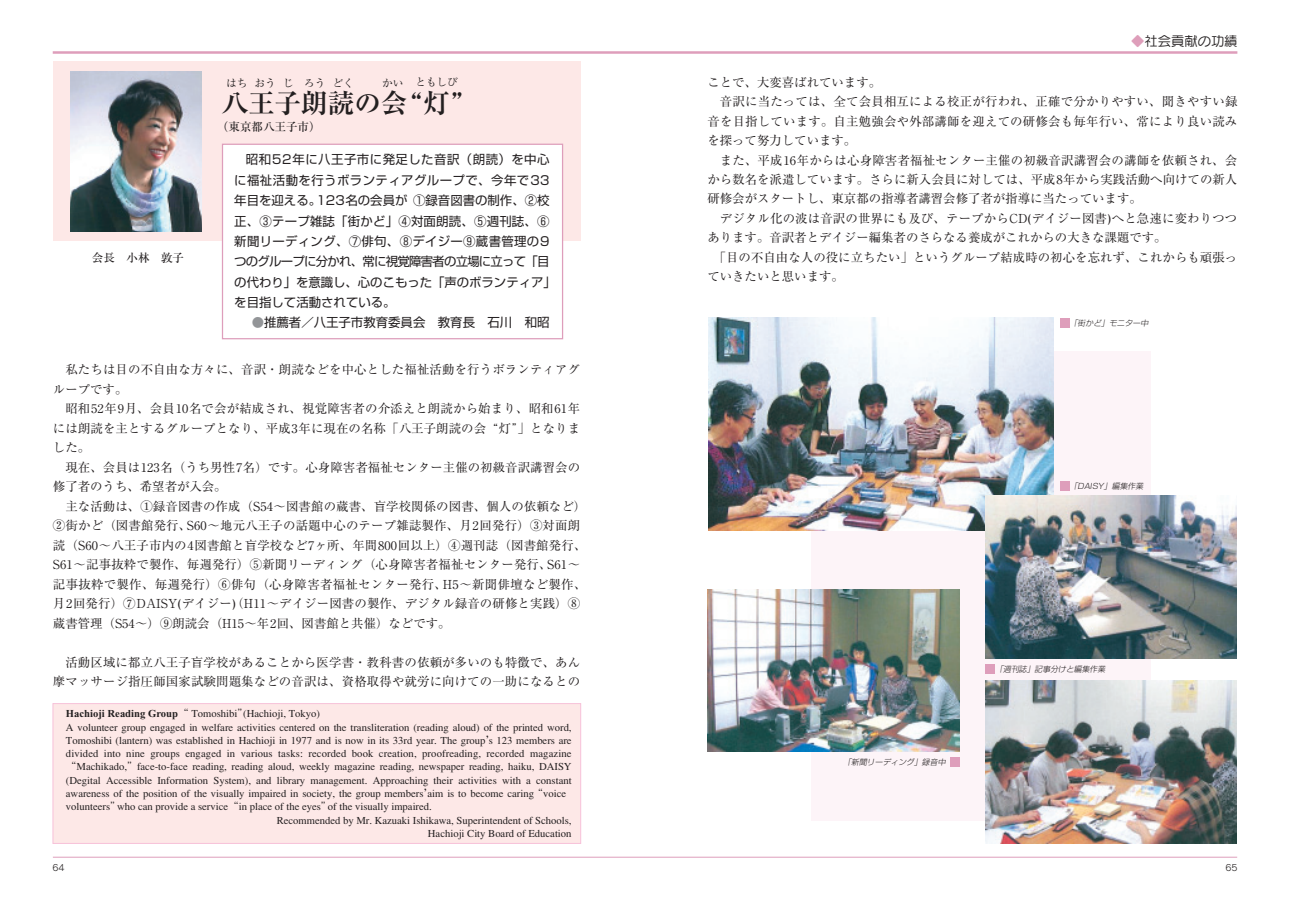
<style>
.page{position:relative;width:1297px;height:910px;background:#fff}
.page>*{position:absolute;margin:0;border:0;box-sizing:border-box;transform-origin:0 0}
.t1{font:700 26.62px "Ryumin";color:#231f20}
.t2{font:13.25px "Seurat CID M";color:#231f20}
.t3{font:12.38px/19.5px "Ryumin";letter-spacing:.01em;color:#231f20}
.t4{font:12.38px/20.4px "Shin Go";color:#231f20}
.t5{font:500 11.5px "Ryumin";color:#231f20}
.t6{font:300 10.62px "Ryumin";color:#231f20}
.t7{font:10.62px "Ryumin";color:#231f20}
.t8{font:8.88px "Rodin CID M";color:#231f20}
.t9{font:italic 300 7.75px "Shin Go";color:#231f20}
.s1{color:#939598}
.s2{font-family:"Times New Roman";font-weight:700}
.s3{color:#de9eba}
</style>
<div class="page">
<div style="left:53px;top:61px;width:527px;height:180px;background:#fde8e7"></div>
<div style="left:53px;top:703px;width:527px;height:141px;background:#fde8e7;border:1px solid #f7c1d9"></div>
<div style="left:811px;top:352px;width:339px;height:469px;background:#fdf4f8"></div>
<div style="left:222px;top:144px;width:341px;height:195px;background:#fff;border:1px solid #de9ebb"></div>
<img style="left:708px;top:318px;width:345px;height:212px">
<img style="left:985px;top:681px;width:251px;height:162px">
<img style="left:985px;top:496px;width:251px;height:162px">
<img style="left:707px;top:589px;width:252px;height:163px">
<img style="left:71px;top:72px;width:130px;height:159px">
<hr style="left:53px;top:51px;width:1183px;height:3px;background:#de9ebb">
<hr style="left:53px;top:857px;width:1183px;height:1px;background:#de9ebb">
<div style="left:949px;top:757px;width:10px;height:10px;background:#de9ebb"></div>
<div style="left:984px;top:665px;width:10px;height:9px;background:#de9ebb"></div>
<div style="left:1060px;top:318px;width:9px;height:10px;background:#de9ebb"></div>
<div style="left:1060px;top:481px;width:9px;height:10px;background:#de9ebb"></div>
<p class="t7" style="left:226px;top:79px;width:129px">はち おう じ ろう どく</p>
<p class="t7" style="left:382px;top:79px;width:23px">かい</p>
<p class="t5" style="left:217px;top:123px;width:105px">（東京都八王子市）</p>
<p class="t7" style="left:415px;top:79px;width:44px">ともしび</p>
<h1 class="t1" style="left:221px;top:94px;width:257px">八王子朗読の会“灯”</h1>
<p class="t4" style="left:234px;top:151px;width:323px;text-indent:12px">昭和52年に八王子市に発足した音訳（朗読）を中心に福祉活動を行うボランティアグループで、今年で33年目を迎える。123名の会員が ①録音図書の制作、②校正、③テープ雑誌「街かど」④対面朗読、⑤週刊誌、⑥新聞リーディング、⑦俳句、⑧デイジー⑨蔵書管理の9つのグループに分かれ、常に視覚障害者の立場に立って「目の代わり」を意識し、心のこもった「声のボランティア」を目指して活動されている。</p>
<p class="t4" style="left:252px;top:314px;width:299px"><span class="s1">●</span>推薦者／八王子市教育委員会　教育長　石川　和昭</p>
<p class="t3" style="left:53px;top:362px;width:528px;text-indent:12px">私たちは目の不自由な方々に、音訳・朗読などを中心とした福祉活動を行うボランティアグループです。</p>
<p class="t3" style="left:53px;top:401px;width:528px;text-align:justify;text-indent:12px">昭和52年9月、会員10名で会が結成され、視覚障害者の介添えと朗読から始まり、昭和61年には朗読を主とするグループとなり、平成3年に現在の名称「八王子朗読の会“灯”」となりました。</p>
<p class="t3" style="left:53px;top:459px;width:528px;text-indent:12px">現在、会員は123名（うち男性7名）です。心身障害者福祉センター主催の初級音訳講習会の修了者のうち、希望者が入会。</p>
<p class="t3" style="left:53px;top:498px;width:535px;text-indent:12px">主な活動は、①録音図書の作成（S54～図書館の蔵書、盲学校関係の図書、個人の依頼など）②街かど（図書館発行、S60～地元八王子の話題中心のテープ雑誌製作、月2回発行）③対面朗読（S60～八王子市内の4図書館と盲学校など7ヶ所、年間800回以上）④週刊誌（図書館発行、S61～記事抜粋で製作、毎週発行）⑤新聞リーディング（心身障害者福祉センター発行、S61～記事抜粋で製作、毎週発行）⑥俳句（心身障害者福祉センター発行、H5～新聞俳壇など製作、月2回発行）⑦DAISY(デイジー)（H11～デイジー図書の製作、デジタル録音の研修と実践）⑧蔵書管理（S54～）⑨朗読会（H15～年2回、図書館と共催）などです。</p>
<p class="t3" style="left:53px;top:654px;width:528px;text-align:right">活動区域に都立八王子盲学校があることから医学書・教科書の依頼が多いのも特徴で、あん摩マッサージ指圧師国家試験問題集などの音訳は、資格取得や就労に向けての一助になるとの</p>
<p class="t5" style="left:92px;top:254px;width:94px">会長　小林　敦子</p>
<p class="t6" style="left:66px;top:710px;width:255px"><span class="s2">Hachioji Reading Group</span>“ Tomoshibi”(Hachioji, Tokyo)</p>
<p class="t6" style="left:66px;top:723px;width:507px">A volunteer group engaged in welfare activities centered on the transliteration (reading aloud) of the printed word,</p>
<p class="t6" style="left:66px;top:736px;width:507px">Tomoshibi (lantern) was established in Hachioji in 1977 and is now in its 33rd year. The group’s 123 members are</p>
<p class="t6" style="left:66px;top:750px;width:507px">divided into nine groups engaged in various tasks: recorded book creation, proofreading, recorded magazine</p>
<p class="t6" style="left:66px;top:763px;width:507px">“Machikado,”face-to-face reading, reading aloud, weekly magazine reading, newspaper reading, haiku, DAISY</p>
<p class="t6" style="left:66px;top:776px;width:507px">(Degital Accessible Information System), and library management. Approaching their activities with a constant</p>
<p class="t6" style="left:66px;top:789px;width:501px">awareness of the position of the visually impaired in society, the group members’aim is to become caring “voice</p>
<p class="t6" style="left:66px;top:803px;width:367px">volunteers”who can provide a service “in place of the eyes”of the visually impaired.</p>
<p class="t6" style="left:277px;top:816px;width:296px">Recommended by Mr. Kazuaki Ishikawa, Superintendent of Schools,</p>
<p class="t6" style="left:428px;top:829px;width:145px">Hachioji City Board of Education</p>
<p class="t2" style="left:1130px;top:36px;width:108px"><span class="s3">◆</span>社会貢献の功績</p>
<p class="t3" style="left:707px;top:74px;width:175px">ことで、大変喜ばれています。</p>
<p class="t3" style="left:719px;top:93px;width:519px">音訳に当たっては、全て会員相互による校正が行われ、正確で分かりやすい、聞きやすい録</p>
<p class="t3" style="left:707px;top:113px;width:531px">音を目指しています。自主勉強会や外部講師を迎えての研修会も毎年行い、常により良い読み</p>
<p class="t3" style="left:707px;top:132px;width:150px">を探って努力しています。</p>
<p class="t3" style="left:719px;top:152px;width:519px">また、平成16年からは心身障害者福祉センター主催の初級音訳講習会の講師を依頼され、会</p>
<p class="t3" style="left:707px;top:171px;width:531px">から数名を派遣しています。さらに新入会員に対しては、平成8年から実践活動へ向けての新人</p>
<p class="t3" style="left:707px;top:191px;width:436px">研修会がスタートし、東京都の指導者講習会修了者が指導に当たっています。</p>
<p class="t3" style="left:719px;top:210px;width:519px">デジタル化の波は音訳の世界にも及び、テープからCD(デイジー図書)へと急速に変わりつつ</p>
<p class="t3" style="left:707px;top:230px;width:460px">あります。音訳者とデイジー編集者のさらなる養成がこれからの大きな課題です。</p>
<p class="t3" style="left:713px;top:249px;width:525px">「目の不自由な人の役に立ちたい」というグループ結成時の初心を忘れず、これからも頑張っ</p>
<p class="t3" style="left:707px;top:269px;width:138px">ていきたいと思います。</p>
<p class="t9" style="left:1069px;top:320px;width:81px">「街かど」モニター中</p>
<p class="t9" style="left:1069px;top:484px;width:76px">「DAISY」編集作業</p>
<p class="t9" style="left:843px;top:759px;width:105px">「新聞リーディング」録音中</p>
<p class="t9" style="left:995px;top:667px;width:113px">「週刊誌」記事分けと編集作業</p>
<p class="t8" style="left:52px;top:865px;width:14px">64</p>
<p class="t8" style="left:1224px;top:865px;width:14px">65</p>
</div>
